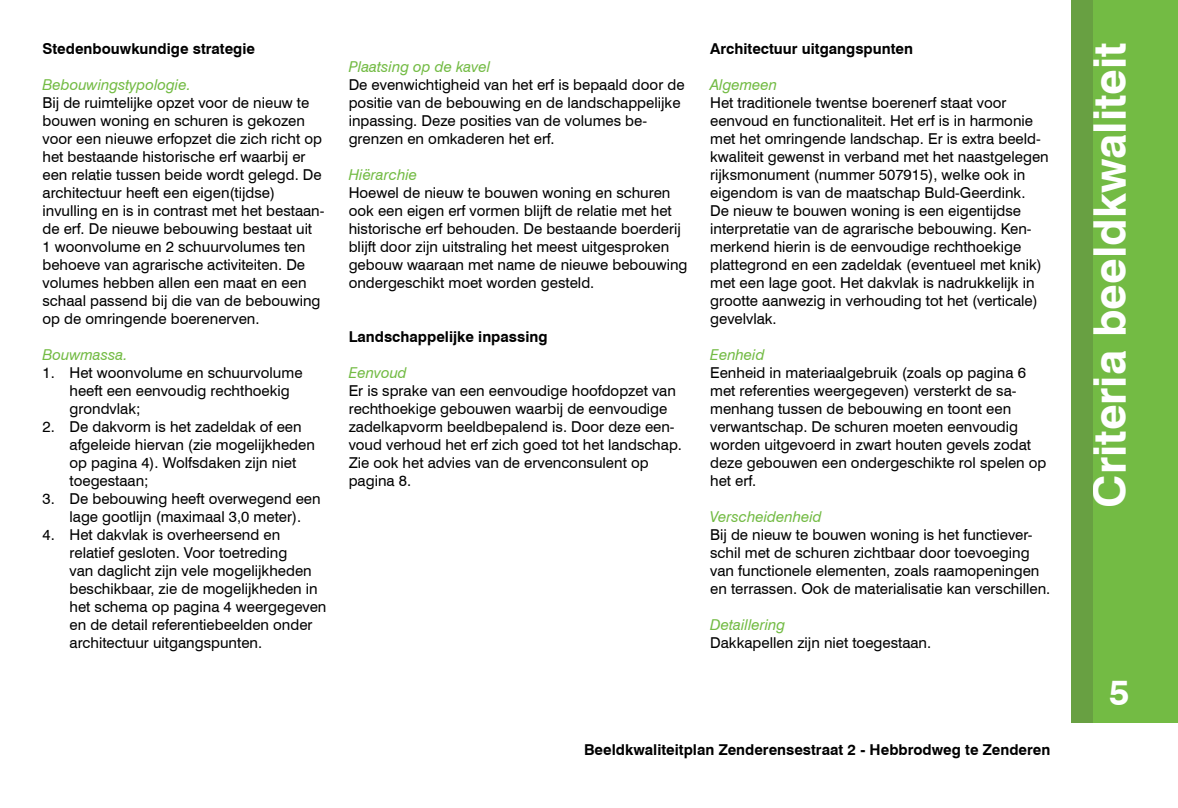
<style>
.page{position:relative;width:1178px;height:808px;background:#fff}
.page>*{position:absolute;margin:0;border:0;box-sizing:border-box;transform-origin:0 0}
.t1{font:700 45px "Swiss 721 BT";color:#fff}
.t2{font:700 36px "Swiss 721 BT";color:#fff}
.t3{font:15px/18px "Swiss 721 BT";color:#000}
.t4{font:700 15px "Swiss 721 BT";color:#000}
.t5{font:italic 15px "Swiss 721 BT";color:#73bb44}
</style>
<div class="page">
<div style="left:1071px;top:0;width:107px;height:723px;background:#73bb44"></div>
<div style="left:1071px;top:0;width:22px;height:659px;background:#68a042"></div>
<div style="left:1071px;top:659px;width:22px;height:64px;background:#68a042"></div>
<p class="t4" style="left:43px;top:39px;width:214px">Stedenbouwkundige strategie</p>
<p class="t5" style="left:43px;top:75px;width:150px">Bebouwingstypologie.</p>
<p class="t3" style="left:43px;top:93px;width:283px">Bij de ruimtelijke opzet voor de nieuw te bouwen woning en schuren is gekozen voor een nieuwe erfopzet die zich richt op het bestaande historische erf waarbij er een relatie tussen beide wordt gelegd. De architectuur heeft een eigen(tijdse) invulling en is in contrast met het bestaan&shy;de erf. De nieuwe bebouwing bestaat uit<br>1 woonvolume en 2 schuurvolumes ten behoeve van agrarische activiteiten. De volumes hebben allen een maat en een schaal passend bij die van de bebouwing op de omringende boerenerven.</p>
<p class="t5" style="left:43px;top:345px;width:87px">Bouwmassa.</p>
<p class="t3" style="left:70px;top:363px;width:234px;text-indent:-27px">1. Het woonvolume en schuurvolume heeft een eenvoudig rechthoekig grondvlak;</p>
<p class="t3" style="left:70px;top:417px;width:247px;text-indent:-27px">2. De dakvorm is het zadeldak of een afgeleide hiervan (zie mogelijkheden op pagina 4). Wolfsdaken zijn niet toegestaan;</p>
<p class="t3" style="left:43px;top:489px;width:280px;text-align:center">3. De bebouwing heeft overwegend een lage gootlijn (maximaal 3,0 meter).</p>
<p class="t3" style="left:70px;top:525px;width:258px;text-indent:-27px">4. Het dakvlak is overheersend en relatief gesloten. Voor toetreding<br>van daglicht zijn vele mogelijkheden beschikbaar, zie de mogelijkheden in het schema op pagina 4 weergegeven en de detail referentiebeelden onder architectuur uitgangspunten.</p>
<p class="t5" style="left:349px;top:57px;width:143px">Plaatsing op de kavel</p>
<p class="t3" style="left:349px;top:75px;width:337px">De evenwichtigheid van het erf is bepaald door de positie van de bebouwing en de landschappelijke inpassing. Deze posities van de volumes be&shy;grenzen en omkaderen het erf.</p>
<p class="t5" style="left:349px;top:165px;width:70px">Hiërarchie</p>
<p class="t3" style="left:349px;top:183px;width:340px">Hoewel de nieuw te bouwen woning en schuren ook een eigen erf vormen blijft de relatie met het historische erf behouden. De bestaande boerderij blijft door zijn uitstraling het meest uitgesproken gebouw waaraan met name de nieuwe bebouwing ondergeschikt moet worden gesteld.</p>
<p class="t4" style="left:349px;top:327px;width:200px">Landschappelijke inpassing</p>
<p class="t5" style="left:349px;top:363px;width:60px">Eenvoud</p>
<p class="t3" style="left:349px;top:381px;width:335px">Er is sprake van een eenvoudige hoofdopzet van rechthoekige gebouwen waarbij de eenvoudige zadelkapvorm beeldbepalend is. Door deze een&shy;voud verhoud het erf zich goed tot het landschap.<br>Zie ook het advies van de ervenconsulent op pagina 8.</p>
<p class="t4" style="left:710px;top:39px;width:204px">Architectuur uitgangspunten</p>
<p class="t5" style="left:710px;top:75px;width:68px">Algemeen</p>
<p class="t3" style="left:710px;top:93px;width:340px">Het traditionele twentse boerenerf staat voor eenvoud en functionaliteit. Het erf is in harmonie met het omringende landschap. Er is extra beeld&shy;kwaliteit gewenst in verband met het naastgelegen rijksmonument (nummer 507915), welke ook in eigendom is van de maatschap Buld-Geerdink.<br>De nieuw te bouwen woning is een eigentijdse interpretatie van de agrarische bebouwing. Ken&shy;merkend hierin is de eenvoudige rechthoekige plattegrond en een zadeldak (eventueel met knik) met een lage goot. Het dakvlak is nadrukkelijk in grootte aanwezig in verhouding tot het (verticale) gevelvlak.</p>
<p class="t5" style="left:710px;top:345px;width:56px">Eenheid</p>
<p class="t3" style="left:710px;top:363px;width:338px">Eenheid in materiaalgebruik (zoals op pagina 6 met referenties weergegeven) versterkt de sa&shy;menhang tussen de bebouwing en toont een verwantschap. De schuren moeten eenvoudig worden uitgevoerd in zwart houten gevels zodat deze gebouwen een ondergeschikte rol spelen op het erf.</p>
<p class="t5" style="left:710px;top:507px;width:113px">Verscheidenheid</p>
<p class="t3" style="left:710px;top:525px;width:342px">Bij de nieuw te bouwen woning is het functiever&shy;schil met de schuren zichtbaar door toevoeging van functionele elementen, zoals raamopeningen en terrassen. Ook de materialisatie kan verschillen.</p>
<p class="t5" style="left:710px;top:615px;width:77px">Detaillering</p>
<p class="t3" style="left:710px;top:633px;width:223px">Dakkapellen zijn niet toegestaan.</p>
<p class="t4" style="left:584px;top:740px;width:468px">Beeldkwaliteitplan Zenderensestraat 2 - Hebbrodweg te Zenderen</p>
<h1 class="t1" style="left:1082px;top:508px;width:467px;rotate:-90deg">Criteria beeldkwaliteit</h1>
<h2 class="t2" style="left:1109px;top:670px;width:22px">5</h2>
</div>
